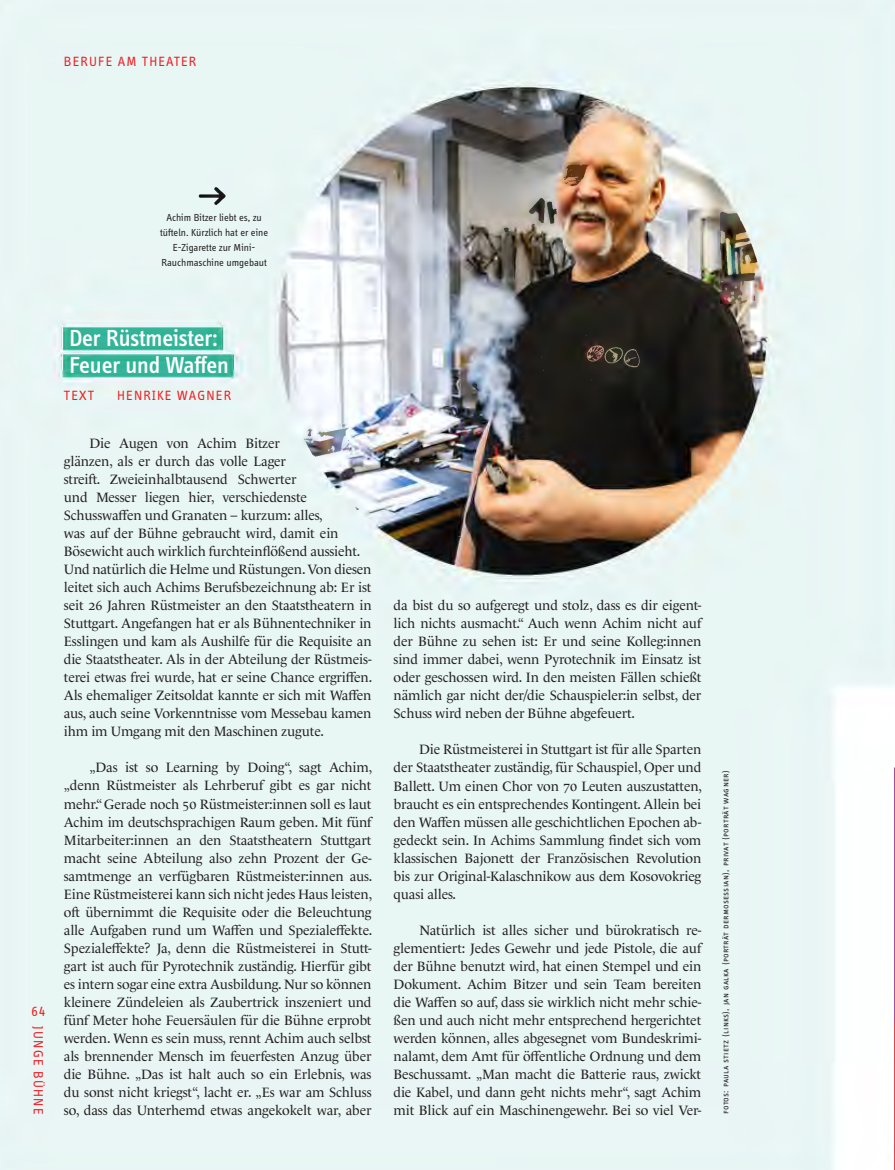
<style>
.page{position:relative;width:895px;height:1170px;background:#fff}
.page>*{position:absolute;margin:0;border:0;box-sizing:border-box;transform-origin:0 0}
.Zwischentitel{font:500 24px "Info Display OT";letter-spacing:-.005em;color:#fff}
.Lauftext{font:13.8px/18px "Le Monde Livre Std";letter-spacing:-.01em;color:#231f20;text-align:justify}
.Autor_Kapitelname{font:13.8px "Info Display OT";letter-spacing:.09em;color:#ee1d23}
.Bildunterschrift_positiv{font:10.5px/15px "Info Display OT";color:#231f20;text-align:center}
.Fotonachweis{font:9px "Info Text Pro";letter-spacing:.025em;color:#231f20}
</style>
<div class="page">
<img style="left:0;top:0;width:894px;height:1169px">
<p class="Autor_Kapitelname" style="left:64px;top:53px;width:134px">BERUFE AM THEATER</p>
<p class="Bildunterschrift_positiv" style="left:160px;top:210px;width:109px">Achim Bitzer liebt es, zu tüfteln. Kürzlich hat er eine<br>E-Zigarette zur Mini-<br>Rauchmaschine umgebaut</p>
<p class="Autor_Kapitelname" style="left:32px;top:1002px;width:15px">64</p>
<p class="Autor_Kapitelname" style="left:46px;top:1026px;width:89px;rotate:90deg">JUNGE BÜHNE</p>
<p class="Zwischentitel" style="left:69px;top:324px;width:150px">Der Rüstmeister:</p>
<p class="Zwischentitel" style="left:69px;top:351px;width:161px">Feuer und Waffen</p>
<p class="Autor_Kapitelname" style="left:64px;top:387px;width:31px">TEXT</p>
<p class="Autor_Kapitelname" style="left:117px;top:387px;width:115px">HENRIKE WAGNER</p>
<p class="Lauftext" style="left:64px;top:434px;width:310px;text-align:left;text-indent:26px">Die Augen von Achim Bitzer<br>glänzen, als er durch das volle Lager<br>streift. Zweieinhalbtausend Schwerter<br>und Messer liegen hier, verschiedenste Schusswaffen und Granaten – kurzum: alles,<br>was auf der Bühne gebraucht wird, damit ein Bösewicht auch wirklich furchteinflößend aussieht.<br>Und natürlich die Helme und Rüstungen. Von diesen leitet sich auch Achims Berufsbezeichnung ab: Er ist seit 26 Jahren Rüstmeister an den Staatstheatern in Stuttgart. Angefangen hat er als Bühnentechniker in Esslingen und kam als Aushilfe für die Requisite an die Staatstheater. Als in der Abteilung der Rüstmeis&shy;terei etwas frei wurde, hat er seine Chance ergriffen.<br>Als ehemaliger Zeitsoldat kannte er sich mit Waffen aus, auch seine Vorkenntnisse vom Messebau kamen ihm im Umgang mit den Maschinen zugute.</p>
<p class="Lauftext" style="left:64px;top:758px;width:310px;text-indent:26px">„Das ist so Learning by Doing“, sagt Achim, „denn Rüstmeister als Lehrberuf gibt es gar nicht mehr.“ Gerade noch 50 Rüstmeister:innen soll es laut Achim im deutschsprachigen Raum geben. Mit fünf Mitarbeiter:innen an den Staatstheatern Stuttgart macht seine Abteilung also zehn Prozent der Ge&shy;samtmenge an verfügbaren Rüstmeister:innen aus.<br>Eine Rüstmeisterei kann sich nicht jedes Haus leisten, oft übernimmt die Requisite oder die Beleuchtung alle Aufgaben rund um Waffen und Spezialeffekte.<br>Spezialeffekte? Ja, denn die Rüstmeisterei in Stutt&shy;gart ist auch für Pyrotechnik zuständig. Hierfür gibt es intern sogar eine extra Ausbildung. Nur so können kleinere Zündeleien als Zaubertrick inszeniert und fünf Meter hohe Feuersäulen für die Bühne erprobt werden. Wenn es sein muss, rennt Achim auch selbst als brennender Mensch im feuerfesten Anzug über die Bühne. „Das ist halt auch so ein Erlebnis, was du sonst nicht kriegst“, lacht er. „Es war am Schluss so, dass das Unterhemd etwas angekokelt war, aber</p>
<p class="Lauftext" style="left:393px;top:596px;width:309px">da bist du so aufgeregt und stolz, dass es dir eigent&shy;lich nichts ausmacht.“ Auch wenn Achim nicht auf der Bühne zu sehen ist: Er und seine Kolleg:innen sind immer dabei, wenn Pyrotechnik im Einsatz ist oder geschossen wird. In den meisten Fällen schießt nämlich gar nicht der/die Schauspieler:in selbst, der Schuss wird neben der Bühne abgefeuert.</p>
<p class="Lauftext" style="left:393px;top:740px;width:310px;text-indent:26px">Die Rüstmeisterei in Stuttgart ist für alle Sparten der Staatstheater zuständig, für Schauspiel, Oper und Ballett. Um einen Chor von 70 Leuten auszustatten, braucht es ein entsprechendes Kontingent. Allein bei den Waffen müssen alle geschichtlichen Epochen ab&shy;gedeckt sein. In Achims Sammlung findet sich vom klassischen Bajonett der Französischen Revolution bis zur Original-Kalaschnikow aus dem Kosovokrieg quasi alles.</p>
<p class="Lauftext" style="left:393px;top:920px;width:309px;text-indent:26px">Natürlich ist alles sicher und bürokratisch re&shy;glementiert: Jedes Gewehr und jede Pistole, die auf der Bühne benutzt wird, hat einen Stempel und ein Dokument. Achim Bitzer und sein Team bereiten die Waffen so auf, dass sie wirklich nicht mehr schie&shy;ßen und auch nicht mehr entsprechend hergerichtet werden können, alles abgesegnet vom Bundeskrimi&shy;nalamt, dem Amt für öffentliche Ordnung und dem Beschussamt. „Man macht die Batterie raus, zwickt die Kabel, und dann geht nichts mehr“, sagt Achim mit Blick auf ein Maschinengewehr. Bei so viel Ver-</p>
<p class="Fotonachweis" style="left:720px;top:1114px;width:345px;rotate:-90deg">Fotos: Paula Stietz (links), Jan Galka (Porträt Dermosessian), privat (Porträt Wag ner)</p>
</div>
